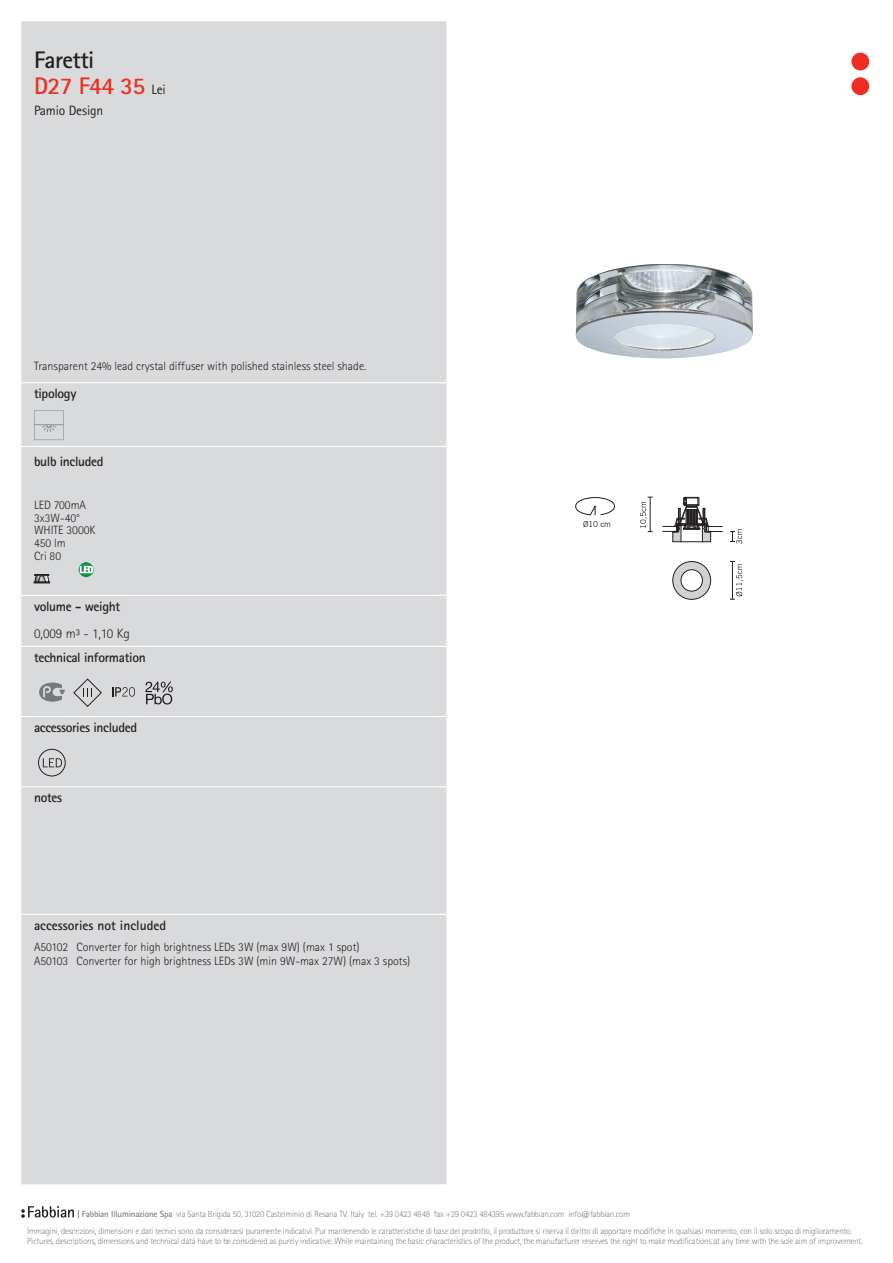
<style>
.page{position:relative;width:893px;height:1263px;background:#fff}
.page>*{position:absolute;margin:0;border:0;box-sizing:border-box;transform-origin:0 0}
.t1{font:700 24px/25.2px "Rotis Sans Serif Std";letter-spacing:-.025em;color:#ee2e22}
.t2{font:700 13.5px "Rotis Sans Serif Std";letter-spacing:-.025em;color:#231f20}
.t3{font:700 13.5px "Rotis Sans Serif Std";color:#231f20}
.t4{font:300 13.5px "Rotis Sans Serif Std";color:#231f20}
.t5{font:13.5px "Rotis Sans Serif Std";letter-spacing:-.01em;color:#231f20}
.t6{font:300 12px/12.8px "Rotis Sans Serif Std";color:#231f20}
.t7{font:300 9px/16.4px "Rotis Sans Serif Std";letter-spacing:-.025em;color:#808285}
.t8{font:8.1px "News Gothic BT";color:#231f20}
.s1{color:#231f20}
.s2{font-weight:400;font-size:13.5px;color:#231f20}
.s3{font-weight:700}
</style>
<div class="page">
<div style="left:21px;top:21px;width:425px;height:1163px;background:#d9dadc"></div>
<hr style="left:21px;top:382px;width:425px;height:1px;background:#fff">
<hr style="left:21px;top:446px;width:425px;height:1px;background:#fff">
<hr style="left:21px;top:595px;width:425px;height:1px;background:#fff">
<hr style="left:21px;top:646px;width:425px;height:1px;background:#fff">
<hr style="left:21px;top:716px;width:425px;height:1px;background:#fff">
<hr style="left:21px;top:786px;width:425px;height:1px;background:#fff">
<hr style="left:21px;top:914px;width:425px;height:1px;background:#fff">
<svg style="left:34px;top:410px;width:30px;height:30px"></svg>
<svg style="left:34px;top:574px;width:16px;height:9px"></svg>
<svg style="left:79px;top:562px;width:15px;height:15px"></svg>
<svg style="left:80px;top:566px;width:13px;height:7px"></svg>
<svg style="left:39px;top:682px;width:26px;height:20px"></svg>
<svg style="left:73px;top:678px;width:29px;height:29px"></svg>
<svg style="left:112px;top:687px;width:23px;height:10px"></svg>
<svg style="left:145px;top:681px;width:28px;height:23px"></svg>
<svg style="left:38px;top:749px;width:28px;height:27px"></svg>
<svg style="left:674px;top:561px;width:37px;height:38px"></svg>
<div style="left:708px;top:526px;width:15px;height:6px;border:1px solid #231f20"></div>
<div style="left:662px;top:526px;width:15px;height:6px;border:1px solid #231f20"></div>
<div style="left:681px;top:569px;width:22px;height:22px;border:1px solid #231f20;border-radius:50%"></div>
<div style="left:672px;top:561px;width:39px;height:39px;border:1px solid #231f20;border-radius:50%"></div>
<svg style="left:672px;top:497px;width:39px;height:45px"></svg>
<svg style="left:575px;top:497px;width:40px;height:18px"></svg>
<svg style="left:730px;top:529px;width:13px;height:71px"></svg>
<svg style="left:640px;top:497px;width:13px;height:35px"></svg>
<img style="left:575px;top:264px;width:178px;height:95px">
<svg style="left:21px;top:1206px;width:53px;height:12px"></svg>
<div style="left:851px;top:53px;width:18px;height:17px;background:#ee2e22;border-radius:50%"></div>
<div style="left:851px;top:77px;width:18px;height:18px;background:#ee2e22;border-radius:50%"></div>
<h1 class="t1" style="left:34px;top:47px;width:133px"><span class="s1">Faretti<br></span>D27 F44 35 <span class="s2">Lei</span></h1>
<h2 class="t5" style="left:34px;top:102px;width:71px">Pamio Design</h2>
<h3 class="t6" style="left:34px;top:360px;width:334px">Transparent 24% lead crystal diffuser with polished stainless steel shade.</h3>
<h2 class="t2" style="left:34px;top:385px;width:44px">tipology</h2>
<h2 class="t2" style="left:34px;top:453px;width:71px">bulb included</h2>
<h3 class="t6" style="left:34px;top:498px;width:63px">LED 700mA<br>3x3W-40°<br>WHITE 3000K<br>450 lm<br>Cri 80</h3>
<h2 class="t2" style="left:34px;top:598px;width:88px">volume - weight</h2>
<h2 class="t4" style="left:34px;top:625px;width:97px">0,009 m³ - 1,10 Kg</h2>
<h2 class="t2" style="left:34px;top:649px;width:113px">technical information</h2>
<h2 class="t2" style="left:34px;top:719px;width:105px">accessories included</h2>
<h2 class="t2" style="left:34px;top:789px;width:30px">notes</h2>
<h2 class="t3" style="left:34px;top:917px;width:134px">accessories not included</h2>
<h3 class="t6" style="left:34px;top:939px;width:378px;line-height:14.4px">A50102 Converter for high brightness LEDs 3W (max 9W) (max 1 spot)<br>A50103 Converter for high brightness LEDs 3W (min 9W-max 27W) (max 3 spots)</h3>
<p class="t8" style="left:583px;top:520px;width:29px">Ø10 cm</p>
<p class="t7" style="left:27px;top:1206px;width:826px;text-indent:50px"><span class="s3">| Fabbian Illuminazione Spa</span> via Santa Brigida 50, 31020 Castelminio di Resana TV. Italy tel. +39 0423 4848 fax +39 0423 484395 www.fabbian.com info@fabbian.com<br>Immagini, descrizioni, dimensioni e dati tecnici sono da considerarsi puramente indicativi. Pur mantenendo le caratteristiche di base del prodotto, il produttore si riserva il diritto di apportare modifiche in qualsiasi momento, con il solo scopo di miglioramento.</p>
<p class="t7" style="left:27px;top:1233px;width:837px">Pictures, descriptions, dimensions and technical data have to be considered as purely indicative. While maintaining the basic characteristics of the product, the manufacturer reserves the right to make modifications at any time with the sole aim of improvement.</p>
</div>
